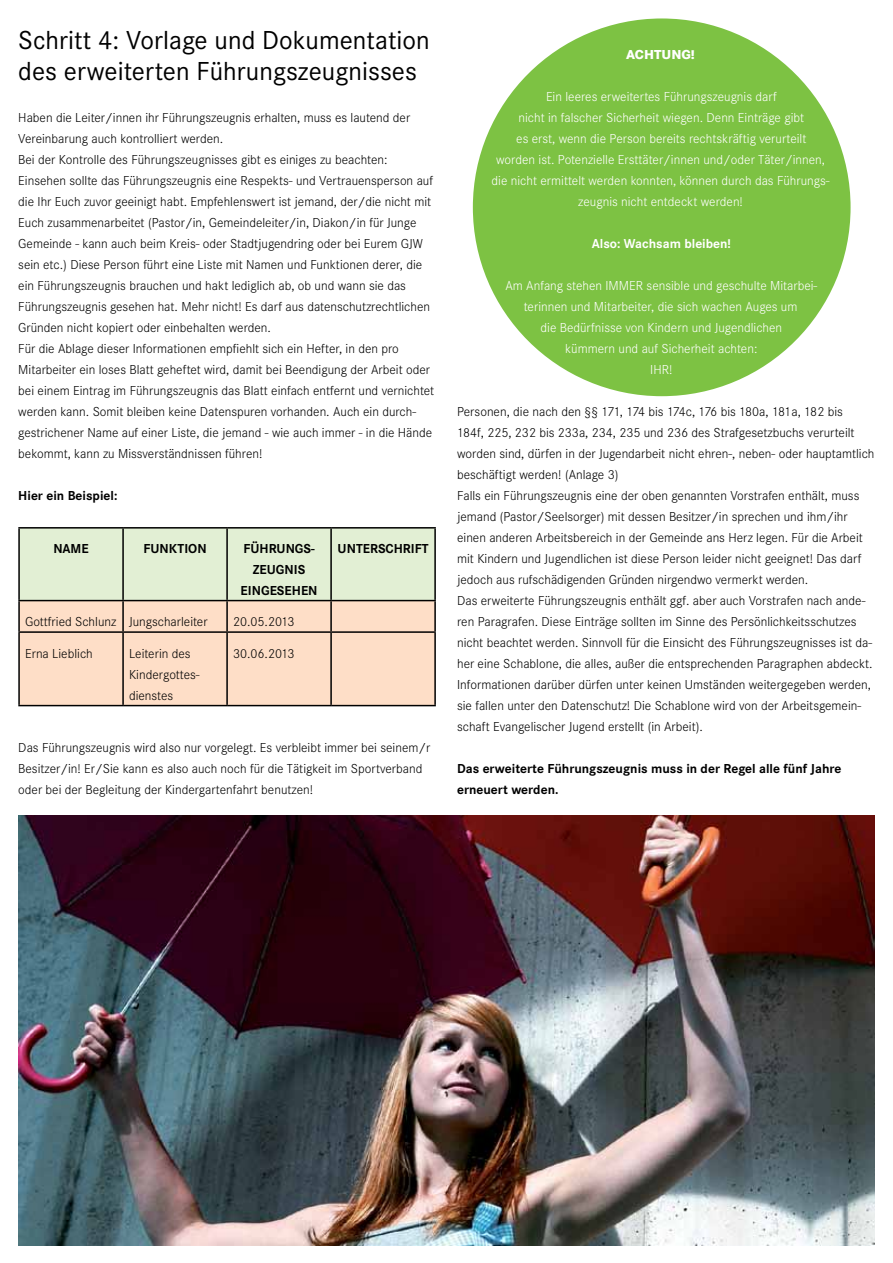
<style>
.page{position:relative;width:893px;height:1263px;background:#fff}
.page>*{position:absolute;margin:0;border:0;box-sizing:border-box;transform-origin:0 0}
.t1{font:27px/31.5px "Corporate S";color:#000}
.t2{font:300 13.5px/21px "Corporate S";color:#000}
.t3{font:300 13.5px/21px "Corporate S";color:#fff;text-align:center}
.t4{font:700 13.5px/21px "Corporate S";color:#000;text-align:center}
.t5{font:700 13.5px "Corporate S";color:#fff}
.t6{font:800 13.5px "Corporate S";color:#fff}
</style>
<div class="page">
<div style="left:473px;top:18px;width:377px;height:378px;background:#7dc243;border-radius:50%"></div>
<svg style="left:20px;top:529px;width:414px;height:176px;background:#f1e4cb"></svg>
<hr style="left:18px;top:527px;width:105px;height:2px;background:#000">
<hr style="left:18px;top:529px;width:2px;height:71px;background:#000">
<hr style="left:123px;top:527px;width:104px;height:2px;background:#000">
<hr style="left:122px;top:529px;width:2px;height:71px;background:#000">
<hr style="left:227px;top:527px;width:104px;height:2px;background:#000">
<hr style="left:226px;top:529px;width:2px;height:71px;background:#000">
<hr style="left:331px;top:527px;width:105px;height:2px;background:#000">
<hr style="left:330px;top:529px;width:2px;height:71px;background:#000">
<hr style="left:434px;top:529px;width:2px;height:71px;background:#000">
<hr style="left:18px;top:600px;width:105px;height:1px;background:#000">
<hr style="left:18px;top:601px;width:2px;height:30px;background:#000">
<hr style="left:123px;top:600px;width:104px;height:1px;background:#000">
<hr style="left:122px;top:601px;width:2px;height:30px;background:#000">
<hr style="left:227px;top:600px;width:104px;height:1px;background:#000">
<hr style="left:226px;top:601px;width:2px;height:30px;background:#000">
<hr style="left:331px;top:600px;width:105px;height:1px;background:#000">
<hr style="left:330px;top:601px;width:2px;height:30px;background:#000">
<hr style="left:434px;top:601px;width:2px;height:30px;background:#000">
<hr style="left:18px;top:631px;width:105px;height:2px;background:#000">
<hr style="left:18px;top:633px;width:2px;height:72px;background:#000">
<hr style="left:123px;top:631px;width:104px;height:2px;background:#000">
<hr style="left:122px;top:633px;width:2px;height:72px;background:#000">
<hr style="left:227px;top:631px;width:104px;height:2px;background:#000">
<hr style="left:226px;top:633px;width:2px;height:72px;background:#000">
<hr style="left:331px;top:631px;width:105px;height:2px;background:#000">
<hr style="left:330px;top:633px;width:2px;height:72px;background:#000">
<hr style="left:434px;top:633px;width:2px;height:72px;background:#000">
<hr style="left:18px;top:705px;width:105px;height:1px;background:#000">
<hr style="left:123px;top:705px;width:104px;height:1px;background:#000">
<hr style="left:227px;top:705px;width:104px;height:1px;background:#000">
<hr style="left:331px;top:705px;width:105px;height:1px;background:#000">
<img style="left:18px;top:815px;width:857px;height:431px">
<h1 class="t1" style="left:18px;top:24px;width:413px">Schritt 4: Vorlage und Dokumentation des erweiterten Führungszeugnisses</h1>
<p class="t2" style="left:18px;top:107px;width:417px">Haben die Leiter/innen ihr Führungszeugnis erhalten, muss es lautend der Vereinbarung auch kontrolliert werden.<br>Bei der Kontrolle des Führungszeugnisses gibt es einiges zu beachten:<br>Einsehen sollte das Führungszeugnis eine Respekts- und Vertrauensperson auf die Ihr Euch zuvor geeinigt habt. Empfehlenswert ist jemand, der/die nicht mit Euch zusammenarbeitet (Pastor/in, Gemeindeleiter/in, Diakon/in für Junge Gemeinde - kann auch beim Kreis- oder Stadtjugendring oder bei Eurem GJW sein etc.) Diese Person führt eine Liste mit Namen und Funktionen derer, die ein Führungszeugnis brauchen und hakt lediglich ab, ob und wann sie das Führungszeugnis gesehen hat. Mehr nicht! Es darf aus datenschutzrechtlichen Gründen nicht kopiert oder einbehalten werden.<br>Für die Ablage dieser Informationen empfiehlt sich ein Hefter, in den pro Mitarbeiter ein loses Blatt geheftet wird, damit bei Beendigung der Arbeit oder bei einem Eintrag im Führungszeugnis das Blatt einfach entfernt und vernichtet werden kann. Somit bleiben keine Datenspuren vorhanden. Auch ein durch&shy;gestrichener Name auf einer Liste, die jemand - wie auch immer - in die Hände bekommt, kann zu Missverständnissen führen!</p>
<p class="t4" style="left:18px;top:485px;width:101px">Hier ein Beispiel:</p>
<p class="t4" style="left:53px;top:538px;width:37px">NAME</p>
<p class="t4" style="left:144px;top:538px;width:65px">FUNKTION</p>
<p class="t4" style="left:241px;top:538px;width:78px">FÜHRUNGS-<br>ZEUGNIS<br>EINGESEHEN</p>
<p class="t4" style="left:338px;top:538px;width:92px">UNTERSCHRIFT</p>
<p class="t2" style="left:25px;top:611px;width:184px">Gottfried Schlunz Jungscharleiter</p>
<p class="t2" style="left:233px;top:611px;width:63px">20.05.2013</p>
<p class="t2" style="left:25px;top:643px;width:69px">Erna Lieblich</p>
<p class="t2" style="left:129px;top:643px;width:72px">Leiterin des<br>Kindergottes&shy;dienstes</p>
<p class="t2" style="left:233px;top:643px;width:63px">30.06.2013</p>
<p class="t2" style="left:18px;top:737px;width:414px">Das Führungszeugnis wird also nur vorgelegt. Es verbleibt immer bei seinem/r<br>Besitzer/in! Er/Sie kann es also auch noch für die Tätigkeit im Sportverband oder bei der Begleitung der Kindergartenfahrt benutzen!</p>
<p class="t6" style="left:626px;top:47px;width:70px">ACHTUNG!</p>
<p class="t3" style="left:492px;top:86px;width:339px">Ein leeres erweitertes Führungszeugnis darf<br>nicht in falscher Sicherheit wiegen. Denn Einträge gibt<br>es erst, wenn die Person bereits rechtskräftig verurteilt<br>worden ist. Potenzielle Ersttäter/innen und/oder Täter/innen, die nicht ermittelt werden konnten, können durch das Führungs&shy;zeugnis nicht entdeckt werden!</p>
<p class="t5" style="left:592px;top:236px;width:141px">Also: Wachsam bleiben!</p>
<p class="t3" style="left:505px;top:275px;width:313px">Am Anfang stehen IMMER sensible und geschulte Mitarbei&shy;terinnen und Mitarbeiter, die sich wachen Auges um<br>die Bedürfnisse von Kindern und Jugendlichen<br>kümmern und auf Sicherheit achten:<br>IHR!</p>
<p class="t2" style="left:457px;top:401px;width:419px">Personen, die nach den §§ 171, 174 bis 174c, 176 bis 180a, 181a, 182 bis<br>184f, 225, 232 bis 233a, 234, 235 und 236 des Strafgesetzbuchs verurteilt worden sind, dürfen in der Jugendarbeit nicht ehren-, neben- oder hauptamtlich beschäftigt werden! (Anlage 3)<br>Falls ein Führungszeugnis eine der oben genannten Vorstrafen enthält, muss jemand (Pastor/Seelsorger) mit dessen Besitzer/in sprechen und ihm/ihr einen anderen Arbeitsbereich in der Gemeinde ans Herz legen. Für die Arbeit mit Kindern und Jugendlichen ist diese Person leider nicht geeignet! Das darf jedoch aus rufschädigenden Gründen nirgendwo vermerkt werden.<br>Das erweiterte Führungszeugnis enthält ggf. aber auch Vorstrafen nach ande&shy;ren Paragrafen. Diese Einträge sollten im Sinne des Persönlichkeitsschutzes nicht beachtet werden. Sinnvoll für die Einsicht des Führungszeugnisses ist da&shy;her eine Schablone, die alles, außer die entsprechenden Paragraphen abdeckt.<br>Informationen darüber dürfen unter keinen Umständen weitergegeben werden, sie fallen unter den Datenschutz! Die Schablone wird von der Arbeitsgemein&shy;schaft Evangelischer Jugend erstellt (in Arbeit).</p>
<p class="t4" style="left:457px;top:758px;width:386px;text-align:left">Das erweiterte Führungszeugnis muss in der Regel alle fünf Jahre erneuert werden.</p>
</div>
